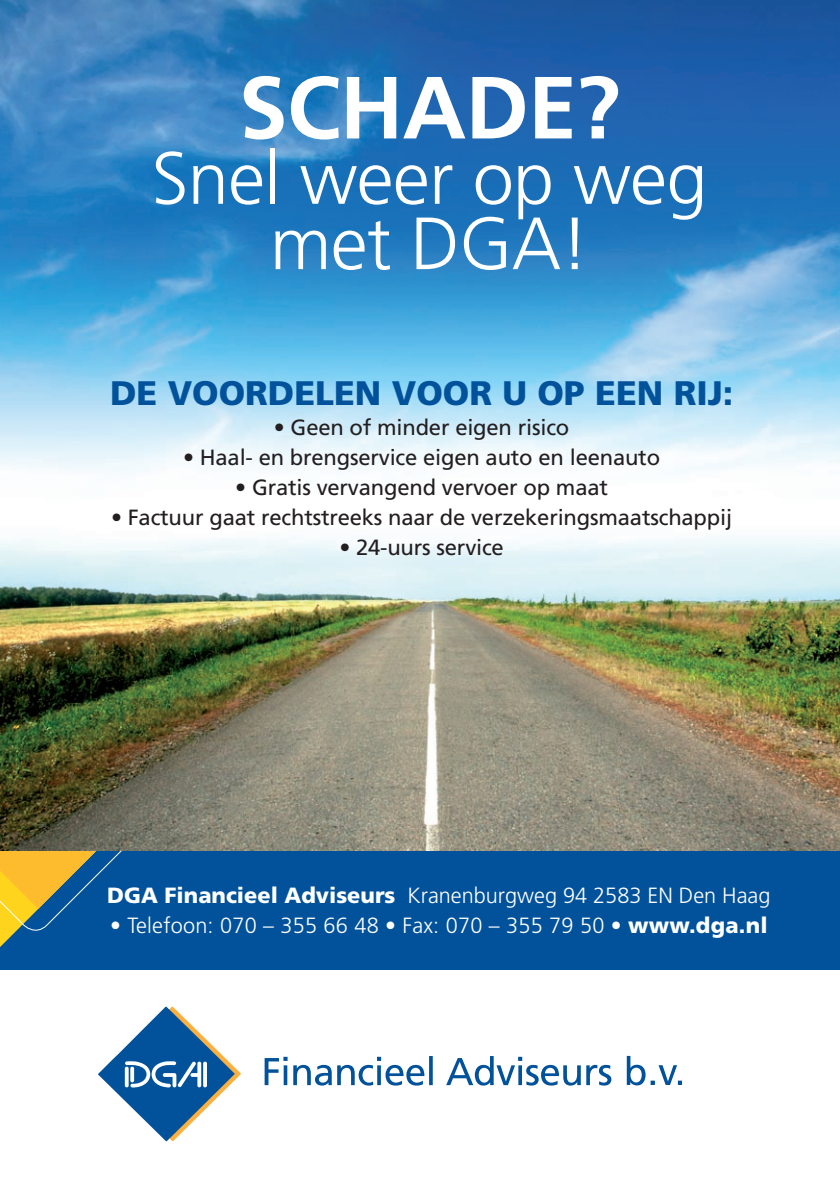
<style>
.page{position:relative;width:840px;height:1191px;background:#fff}
.page>*{position:absolute;margin:0;border:0;box-sizing:border-box;transform-origin:0 0}
.t1{font:700 88px "Frutiger LT Std";letter-spacing:-.01em;color:#fff}
.t2{font:300 73.8px/65.4px "Frutiger LT Std";letter-spacing:-.01em;color:#fff;text-align:center}
.t3{font:900 34px "Frutiger LT Std";color:#01529b}
.t4{font:22px "Frutiger LT Std";letter-spacing:-.01em;color:#231f20}
.t5{font:300 22px "Frutiger LT Std";color:#fff}
.s1{font-weight:900}
</style>
<div class="page">
<div style="left:0;top:850px;width:839px;height:119px;background:#01529b"></div>
<svg style="left:0;top:937px;width:10px;height:10px"></svg>
<svg style="left:0;top:850px;width:240px;height:87px"></svg>
<img style="left:0;top:0;width:839px;height:850px">
<svg style="left:264px;top:1056px;width:23px;height:29px"></svg>
<svg style="left:293px;top:1056px;width:131px;height:29px"></svg>
<hr style="left:429px;top:1056px;width:3px;height:29px;background:#01529a">
<svg style="left:446px;top:1056px;width:134px;height:29px"></svg>
<svg style="left:586px;top:1064px;width:25px;height:21px"></svg>
<svg style="left:626px;top:1056px;width:55px;height:29px"></svg>
<svg style="left:98px;top:1006px;width:143px;height:135px"></svg>
<p class="t1" style="left:238px;top:56px;width:383px">SCHADE?</p>
<p class="t2" style="left:151px;top:147px;width:557px">Snel weer op weg met DGA!</p>
<p class="t3" style="left:110px;top:372px;width:624px">DE VOORDELEN VOOR U OP EEN RIJ:</p>
<p class="t4" style="left:274px;top:414px;width:297px">• Geen of minder eigen risico</p>
<p class="t4" style="left:183px;top:444px;width:478px">• Haal- en brengservice eigen auto en leenauto</p>
<p class="t4" style="left:235px;top:474px;width:374px">• Gratis vervangend vervoer op maat</p>
<p class="t4" style="left:111px;top:504px;width:622px">• Factuur gaat rechtstreeks naar de verzekeringsmaatschappij</p>
<p class="t4" style="left:339px;top:534px;width:166px">• 24-uurs service</p>
<p class="t5" style="left:107px;top:882px;width:664px"><span class="s1">DGA Financieel Adviseurs</span> Kranenburgweg 94 2583 EN Den Haag</p>
<p class="t5" style="left:110px;top:912px;width:658px">• Telefoon: 070 – 355 66 48 • Fax: 070 – 355 79 50 • <span class="s1">www.dga.nl</span></p>
</div>
